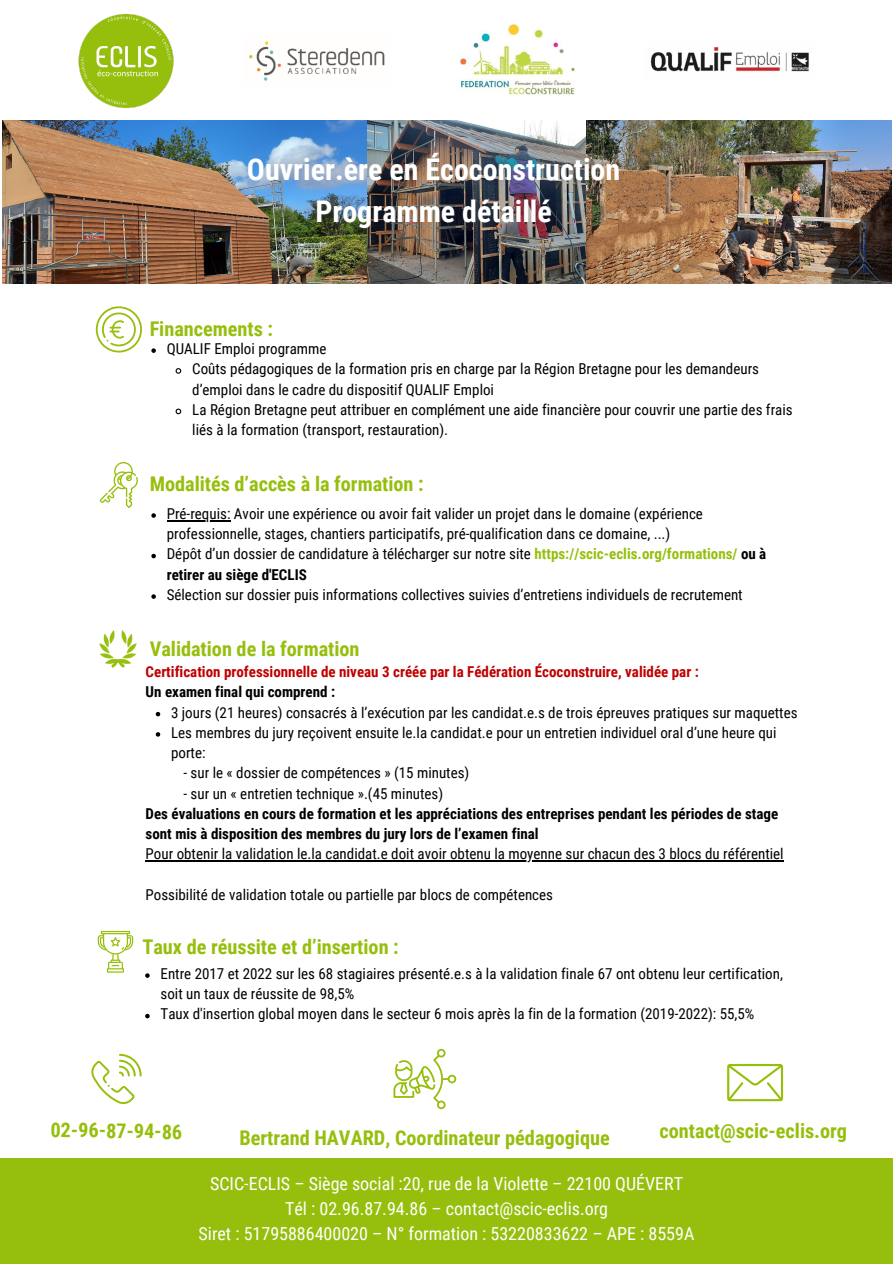
<style>
.page{position:relative;width:893px;height:1264px;background:#fff}
.page>*{position:absolute;margin:0;border:0;box-sizing:border-box;transform-origin:0 0}
.t1{font:700 30px "Roboto Condensed";color:#fff}
.t2{font:700 20.25px "Roboto Condensed";color:#96bf0d}
.t3{font:18px "Roboto Condensed";color:#fff}
.t4{font:15px/20.2px "Roboto Condensed";color:#000}
.t5{font:700 15px/20.2px "Roboto Condensed";color:#000}
.t6{font:700 15px "Roboto Condensed";color:#c00000}
.s1{font-weight:700;color:#96bf0d}
.s2{font-weight:700}
</style>
<div class="page">
<svg style="left:96px;top:306px;width:46px;height:46px"></svg>
<svg style="left:151px;top:348px;width:5px;height:5px"></svg>
<svg style="left:175px;top:368px;width:7px;height:6px"></svg>
<svg style="left:175px;top:408px;width:7px;height:7px"></svg>
<svg style="left:100px;top:462px;width:38px;height:46px"></svg>
<svg style="left:151px;top:513px;width:5px;height:5px"></svg>
<hr style="left:167px;top:520px;width:63px;height:1px;background:#000">
<svg style="left:151px;top:554px;width:5px;height:4px"></svg>
<svg style="left:151px;top:594px;width:5px;height:5px"></svg>
<svg style="left:98px;top:930px;width:35px;height:42px"></svg>
<svg style="left:145px;top:973px;width:5px;height:4px"></svg>
<svg style="left:145px;top:1013px;width:5px;height:5px"></svg>
<img style="left:99px;top:630px;width:38px;height:38px">
<svg style="left:156px;top:712px;width:4px;height:4px"></svg>
<svg style="left:156px;top:732px;width:4px;height:4px"></svg>
<hr style="left:146px;top:860px;width:637px;height:1px;background:#000">
<svg style="left:393px;top:1048px;width:63px;height:61px"></svg>
<svg style="left:91px;top:1053px;width:51px;height:51px"></svg>
<svg style="left:727px;top:1064px;width:56px;height:37px"></svg>
<div style="left:0;top:1158px;width:892px;height:105px;background:#96bf0d"></div>
<img style="left:2px;top:120px;width:551px;height:163px">
<img style="left:553px;top:120px;width:338px;height:163px">
<img style="left:78px;top:13px;width:96px;height:96px">
<img style="left:249px;top:41px;width:136px;height:40px">
<img style="left:460px;top:25px;width:115px;height:70px">
<img style="left:650px;top:47px;width:159px;height:25px">
<p class="t1" style="left:247px;top:152px;width:375px">Ouvrier.ère en Écoconstruction</p>
<p class="t1" style="left:315px;top:194px;width:238px">Programme détaillé</p>
<p class="t2" style="left:150px;top:317px;width:125px">Financements :</p>
<p class="t4" style="left:167px;top:339px;width:161px">QUALIF Emploi programme</p>
<p class="t4" style="left:192px;top:359px;width:568px">Coûts pédagogiques de la formation pris en charge par la Région Bretagne pour les demandeurs d’emploi dans le cadre du dispositif QUALIF Emploi</p>
<p class="t4" style="left:192px;top:399px;width:602px">La Région Bretagne peut attribuer en complément une aide financière pour couvrir une partie des frais liés à la formation (transport, restauration).</p>
<p class="t2" style="left:150px;top:472px;width:275px">Modalités d’accès à la formation :</p>
<p class="t4" style="left:167px;top:503px;width:537px">Pré-requis: Avoir une expérience ou avoir fait valider un projet dans le domaine (expérience professionnelle, stages, chantiers participatifs, pré-qualification dans ce domaine, ...)</p>
<p class="t4" style="left:167px;top:544px;width:601px">Dépôt d’un dossier de candidature à télécharger sur notre site <span class="s1">https://scic-eclis.org/formations/</span> <span class="s2">ou à retirer au siège d'ECLIS</span></p>
<p class="t4" style="left:167px;top:584px;width:577px">Sélection sur dossier puis informations collectives suivies d’entretiens individuels de recrutement</p>
<p class="t2" style="left:150px;top:637px;width:211px">Validation de la formation</p>
<p class="t6" style="left:146px;top:663px;width:554px">Certification professionnelle de niveau 3 créée par la Fédération Écoconstruire, validée par :</p>
<p class="t5" style="left:146px;top:682px;width:191px">Un examen final qui comprend :</p>
<p class="t4" style="left:171px;top:702px;width:628px">3 jours (21 heures) consacrés à l’exécution par les candidat.e.s de trois épreuves pratiques sur maquettes</p>
<p class="t4" style="left:171px;top:722px;width:607px">Les membres du jury reçoivent ensuite le.la candidat.e pour un entretien individuel oral d’une heure qui porte:</p>
<p class="t4" style="left:183px;top:763px;width:287px">- sur le « dossier de compétences » (15 minutes)</p>
<p class="t4" style="left:183px;top:783px;width:261px">- sur un « entretien technique ».(45 minutes)</p>
<p class="t5" style="left:146px;top:803px;width:634px">Des évaluations en cours de formation et les appréciations des entreprises pendant les périodes de stage sont mis à disposition des membres du jury lors de l’examen final</p>
<p class="t4" style="left:146px;top:844px;width:639px">Pour obtenir la validation le.la candidat.e doit avoir obtenu la moyenne sur chacun des 3 blocs du référentiel</p>
<p class="t4" style="left:146px;top:884px;width:409px">Possibilité de validation totale ou partielle par blocs de compétences</p>
<p class="t2" style="left:142px;top:935px;width:258px">Taux de réussite et d’insertion :</p>
<p class="t4" style="left:160px;top:963px;width:624px">Entre 2017 et 2022 sur les 68 stagiaires présenté.e.s à la validation finale 67 ont obtenu leur certification, soit un taux de réussite de 98,5%</p>
<p class="t4" style="left:160px;top:1004px;width:595px">Taux d'insertion global moyen dans le secteur 6 mois après la fin de la formation (2019-2022): 55,5%</p>
<p class="t2" style="left:51px;top:1117px;width:133px;rotate:1deg">02-96-87-94-86</p>
<p class="t2" style="left:659px;top:1119px;width:189px">contact@scic-eclis.org</p>
<p class="t3" style="left:210px;top:1173px;width:474px">SCIC-ECLIS – Siège social :20, rue de la Violette – 22100 QUÉVERT</p>
<p class="t3" style="left:285px;top:1198px;width:324px">Tél : 02.96.87.94.86 – contact@scic-eclis.org</p>
<p class="t3" style="left:198px;top:1223px;width:497px">Siret : 51795886400020 – N° formation : 53220833622 – APE : 8559A</p>
<p class="t2" style="left:239px;top:1126px;width:371px">Bertrand HAVARD, Coordinateur pédagogique</p>
</div>
